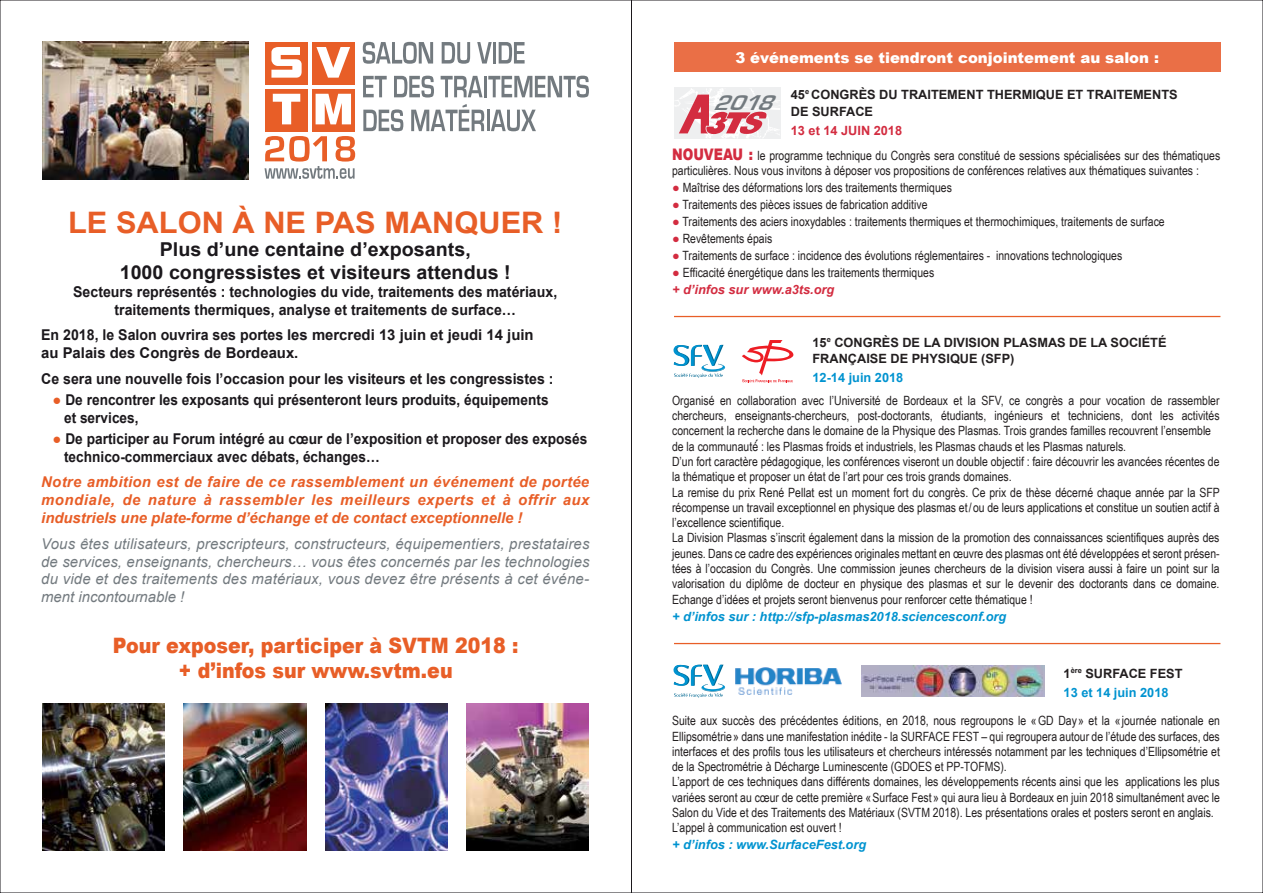
<style>
.page{position:relative;width:1263px;height:893px;background:#fff}
.page>*{position:absolute;margin:0;border:0;box-sizing:border-box;transform-origin:0 0}
.t1{font:700 29.7px "Arial";color:#e85e27;scale:1.04 1}
.t2{font:italic 700 22.05px "Eurostile";color:#737a7f;scale:1.09 1}
.t3{font:900 21.3px/25.5px "Arial";color:#e85e27;text-align:center;scale:.9 1}
.t4{font:700 19.2px/23px "Arial";color:#1b181c;text-align:center}
.t5{font:700 14.85px/17.9px "Arial";color:#1b181c;text-align:center;scale:.95 1}
.t6{font:italic 14.85px/17.9px "Arial";letter-spacing:.015em;color:#737a7f;text-align:justify}
.t7{font:700 14.85px/17.9px "Arial";color:#1b181c;scale:.92 1}
.t8{font:italic 700 14.85px/17.9px "Arial";color:#e85e27;text-align:justify}
.t9{font:900 14.85px "Arial";color:#fff}
.t10{font:12.75px/15.3px "Arial Narrow";color:#231f20}
.t11{font:700 12.75px/17px "Arial";color:#231f20}
.t12{font:italic 700 12.75px "Arial";color:#0093d0}
.t13{font:700 12.75px/19.2px "Arial";color:#0093d0}
.t14{font:italic 700 12.75px "Arial";color:#d32c40}
.t15{font:700 12.75px "Arial";color:#d32c40}
.s1{color:#e85e27}
.s2{font-family:"Arial";font-weight:900;font-size:15.9px;color:#d32c40}
.s3{color:#d32c40}
.s4{font-family:"Arial"}
.s5{color:#231f20}
</style>
<div class="page">
<div style="left:674px;top:43px;width:546px;height:29px;background:#ea6f46"></div>
<img style="left:42px;top:703px;width:123px;height:147px">
<img style="left:184px;top:703px;width:122px;height:147px">
<img style="left:325px;top:703px;width:122px;height:147px">
<img style="left:467px;top:703px;width:122px;height:147px">
<div style="left:265px;top:42px;width:43px;height:43px;background:#e85e27"></div>
<svg style="left:271px;top:47px;width:31px;height:31px"></svg>
<div style="left:312px;top:42px;width:43px;height:43px;background:#e85e27"></div>
<div style="left:265px;top:89px;width:43px;height:42px;background:#e85e27"></div>
<div style="left:312px;top:89px;width:43px;height:42px;background:#e85e27"></div>
<svg style="left:316px;top:47px;width:34px;height:31px"></svg>
<svg style="left:273px;top:94px;width:27px;height:30px"></svg>
<svg style="left:316px;top:94px;width:35px;height:30px"></svg>
<svg style="left:363px;top:42px;width:70px;height:22px"></svg>
<svg style="left:442px;top:42px;width:28px;height:22px"></svg>
<svg style="left:477px;top:42px;width:15px;height:22px"></svg>
<hr style="left:493px;top:42px;width:3px;height:22px;background:#737a7f">
<svg style="left:499px;top:42px;width:26px;height:22px"></svg>
<svg style="left:363px;top:76px;width:24px;height:21px"></svg>
<svg style="left:394px;top:76px;width:40px;height:22px"></svg>
<svg style="left:441px;top:76px;width:41px;height:21px"></svg>
<hr style="left:484px;top:76px;width:3px;height:21px;background:#737a7f">
<svg style="left:488px;top:76px;width:101px;height:22px"></svg>
<svg style="left:363px;top:109px;width:40px;height:22px"></svg>
<svg style="left:411px;top:104px;width:73px;height:27px"></svg>
<hr style="left:487px;top:110px;width:2px;height:21px;background:#737a7f">
<svg style="left:491px;top:110px;width:45px;height:21px"></svg>
<svg style="left:264px;top:136px;width:91px;height:43px"></svg>
<img style="left:43px;top:42px;width:205px;height:137px">
<svg style="left:674px;top:88px;width:106px;height:51px"></svg>
<img style="left:862px;top:666px;width:183px;height:30px">
<svg style="left:673px;top:344px;width:52px;height:34px"></svg>
<svg style="left:673px;top:664px;width:52px;height:34px"></svg>
<svg style="left:742px;top:340px;width:52px;height:43px"></svg>
<img style="left:735px;top:667px;width:107px;height:28px">
<hr style="left:674px;top:316px;width:546px;height:1px;background:#e85e27">
<hr style="left:674px;top:643px;width:546px;height:1px;background:#e85e27">
<h1 class="t1" style="left:68px;top:203px;width:477px">LE SALON À NE PAS MANQUER !</h1>
<h3 class="t4" style="left:120px;top:239px;width:393px">Plus d’une centaine d’exposants,<br>1000 congressistes et visiteurs attendus !</h3>
<p class="t5" style="left:73px;top:283px;width:511px">Secteurs représentés : technologies du vide, traitements des matériaux, traitements thermiques, analyse et traitements de surface…</p>
<p class="t5" style="left:41px;top:327px;width:520px;text-align:left">En 2018, le Salon ouvrira ses portes les mercredi 13 juin et jeudi 14 juin au Palais des Congrès de Bordeaux.</p>
<p class="t5" style="left:41px;top:370px;width:541px">Ce sera une nouvelle fois l’occasion pour les visiteurs et les congressistes :</p>
<p class="t7" style="left:64px;top:391px;width:528px;text-indent:-11px"><span class="s1">●</span> De rencontrer les exposants qui présenteront leurs produits, équipements et services,</p>
<p class="t7" style="left:64px;top:430px;width:570px;text-indent:-11px"><span class="s1">●</span> De participer au Forum intégré au cœur de l’exposition et proposer des exposés technico-commerciaux avec débats, échanges…</p>
<p class="t8" style="left:41px;top:474px;width:550px">Notre ambition est de faire de ce rassemblement un événement de portée mondiale, de nature à rassembler les meilleurs experts et à offrir aux industriels une plate-forme d’échange et de contact exceptionnelle !</p>
<p class="t6" style="left:41px;top:535px;width:550px">Vous êtes utilisateurs, prescripteurs, constructeurs, équipementiers, prestataires de services, enseignants, chercheurs… vous êtes concernés par les technologies du vide et des traitements des matériaux, vous devez être présents à cet événe&shy;ment incontournable !</p>
<h3 class="t3" style="left:113px;top:632px;width:452px">Pour exposer, participer à SVTM 2018 : + d’infos sur www.svtm.eu</h3>
<p class="t9" style="left:735px;top:47px;width:425px">3 événements se tiendront conjointement au salon :</p>
<h2 class="t2" style="left:713px;top:90px;width:66px">2018</h2>
<p class="t11" style="left:791px;top:86px;width:388px">45<sup>e</sup> CONGRÈS DU TRAITEMENT THERMIQUE ET TRAITEMENTS<br>DE SURFACE</p>
<p class="t15" style="left:791px;top:122px;width:113px">13 et 14 JUIN 2018</p>
<p class="t10" style="left:672px;top:147px;width:550px"><span class="s2">NOUVEAU :</span> le programme technique du Congrès sera constitué de sessions spécialisées sur des thématiques particulières. Nous vous invitons à déposer vos propositions de conférences relatives aux thématiques suivantes :</p>
<p class="t10" style="left:672px;top:179px;width:281px"><span class="s3">●</span> Maîtrise des déformations lors des traitements thermiques</p>
<p class="t10" style="left:672px;top:196px;width:257px"><span class="s3">●</span> Traitements des pièces issues de fabrication additive</p>
<p class="t10" style="left:672px;top:213px;width:494px"><span class="s3">●</span> Traitements des aciers inoxydables : traitements thermiques et thermochimiques, traitements de surface</p>
<p class="t10" style="left:672px;top:230px;width:102px"><span class="s3">●</span> Revêtements épais</p>
<p class="t10" style="left:672px;top:247px;width:452px"><span class="s3">●</span> Traitements de surface : incidence des évolutions réglementaires - innovations technologiques</p>
<p class="t10" style="left:672px;top:264px;width:264px"><span class="s3">●</span> Efficacité énergétique dans les traitements thermiques</p>
<p class="t14" style="left:672px;top:281px;width:164px">+ d’infos sur www.a3ts.org</p>
<p class="t11" style="left:812px;top:336px;width:356px;line-height:15.3px">15<sup>e</sup> CONGRÈS DE LA DIVISION PLASMAS DE LA SOCIÉTÉ<br>FRANÇAISE DE PHYSIQUE (SFP)</p>
<p class="t13" style="left:812px;top:368px;width:92px">12-14 juin 2018</p>
<p class="t10" style="left:672px;top:392px;width:549px">Organisé en collaboration avec l’Université de Bordeaux et la SFV, ce congrès a pour vocation de rassembler chercheurs, enseignants-chercheurs, post-doctorants, étudiants, ingénieurs et techniciens, dont les activités concernent la recherche dans le domaine de la Physique des Plasmas. Trois grandes familles recouvrent l’ensemble de la communauté<span class="s4">́</span>: les Plasmas froids et industriels, les Plasmas chauds et les Plasmas naturels.<br>D’un fort caractère pédagogique, les conférences viseront un double objectif : faire découvrir les avancées récentes de la thématique et proposer un état de l’art pour ces trois grands domaines.<br>La remise du prix René Pellat est un moment fort du congrès. Ce prix de thèse décerné chaque année par la SFP récompense un travail exceptionnel en physique des plasmas et/ou de leurs applications et constitue un soutien actif à l’excellence scientifique.<br>La Division Plasmas s’inscrit également dans la mission de la promotion des connaissances scientifiques auprès des jeunes. Dans ce cadre des expériences originales mettant en œuvre des plasmas ont été développées et seront présen&shy;tées à l’occasion du Congrès. Une commission jeunes chercheurs de la division visera aussi à faire un point sur la valorisation du diplôme de docteur en physique des plasmas et sur le devenir des doctorants dans ce domaine.<br>Echange d’idées et projets seront bienvenus pour renforcer cette thématique !</p>
<p class="t12" style="left:672px;top:608px;width:336px">+ d’infos sur : http://sfp-plasmas2018.sciencesconf.org</p>
<p class="t13" style="left:1063px;top:664px;width:120px"><span class="s5">1</span><sup>ère</sup> <span class="s5">SURFACE FEST<br></span>13 et 14 juin 2018</p>
<p class="t10" style="left:672px;top:713px;width:549px">Suite aux succès des précédentes éditions, en 2018, nous regroupons le «GD Day» et la «journée nationale en Ellipsométrie» dans une manifestation inédite - la SURFACE FEST – qui regroupera autour de l’étude des surfaces, des interfaces et des profils tous les utilisateurs et chercheurs intéressés notamment par les techniques d’Ellipsométrie et de la Spectrométrie à Décharge Luminescente (GDOES et PP-TOFMS).<br>L’apport de ces techniques dans différents domaines, les développements récents ainsi que les applications les plus variées seront au cœur de cette première «Surface Fest» qui aura lieu à Bordeaux en juin 2018 simultanément avec le Salon du Vide et des Traitements des Matériaux (SVTM 2018). Les présentations orales et posters seront en anglais.<br>L’appel à communication est ouvert !</p>
<p class="t12" style="left:672px;top:837px;width:196px">+ d’infos : www.SurfaceFest.org</p>
</div>
